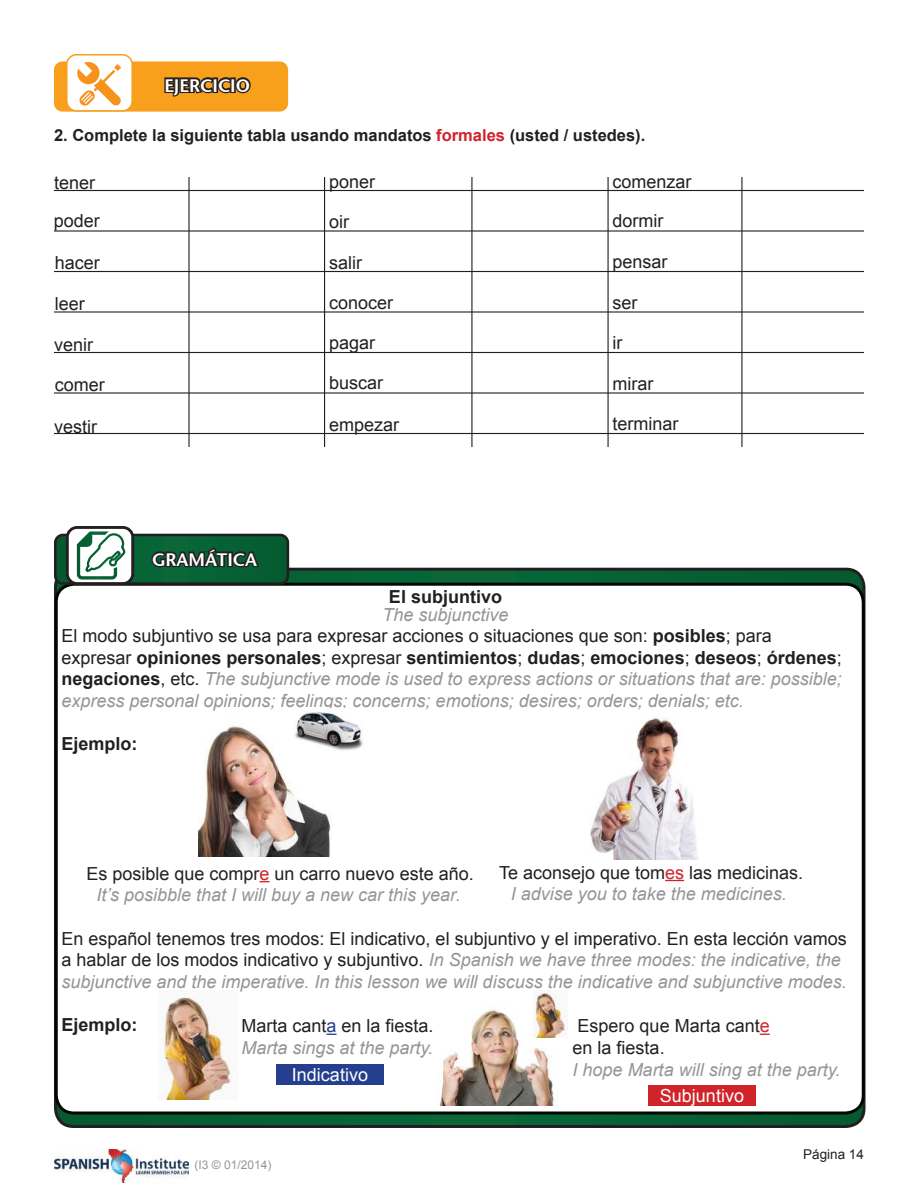
<style>
.page{position:relative;width:918px;height:1188px;background:#fff}
.page>*{position:absolute;margin:0;border:0;box-sizing:border-box;transform-origin:0 0}
.t1{font:italic 18px/21.6px "Arial";color:#939598}
.t2{font:18px/21.6px "Arial";color:#231f20}
.t3{font:700 18px "Arial";color:#231f20}
.t4{font:18px "Arial";color:#fff}
.t5{font:18px "Stone Sans Sem ITCTT Semi";color:#fff}
.t6{font:700 18px "Stone Sans ITC";color:#fff}
.t7{font:700 16.5px "Arial";color:#231f20}
.t8{font:13.5px "Arial";color:#231f20}
.t9{font:12px "Arial";color:#939598}
.s1{color:#d1232a}
.s2{font-style:normal;color:#231f20}
.s3{font-weight:700;font-style:normal;color:#231f20}
.s4{font-style:italic;color:#939598}
.s5{font-style:normal;color:#d1232a}
.s6{font-style:normal;color:#253f8e}
</style>
<div class="page">
<img style="left:54px;top:1149px;width:135px;height:34px">
<div style="left:55px;top:62px;width:232px;height:49px;background:#f89f1c;border-radius:8px"></div>
<div style="left:54px;top:61px;width:234px;height:51px;border:2px solid #f89f1c;border-radius:8px"></div>
<div style="left:67px;top:55px;width:65px;height:56px;background:#fff;border-radius:10px"></div>
<div style="left:66px;top:54px;width:67px;height:58px;border:2px solid #f89f1c;border-radius:10px"></div>
<svg style="left:164px;top:77px;width:87px;height:20px"></svg>
<svg style="left:77px;top:61px;width:44px;height:45px"></svg>
<svg style="left:58px;top:569px;width:804px;height:557px"></svg>
<div style="left:56px;top:584px;width:807px;height:529px;background:#fff;border-radius:18px"></div>
<div style="left:55px;top:583px;width:810px;height:531px;border:3px solid #000600;border-radius:18px"></div>
<img style="left:159px;top:990px;width:73px;height:110px">
<img style="left:439px;top:1002px;width:129px;height:104px">
<img style="left:590px;top:717px;width:108px;height:143px">
<svg style="left:665px;top:880px;width:19px;height:1px"></svg>
<div style="left:276px;top:1064px;width:108px;height:21px;background:#253f8e"></div>
<div style="left:648px;top:1085px;width:108px;height:21px;background:#d1232a"></div>
<div style="left:54px;top:534px;width:235px;height:51px;border:3px solid #231f20;border-radius:8px"></div>
<div style="left:66px;top:526px;width:68px;height:59px;border:3px solid #231f20;border-radius:10px"></div>
<svg style="left:55px;top:530px;width:233px;height:54px"></svg>
<img style="left:199px;top:725px;width:132px;height:131px">
<img style="left:294px;top:708px;width:69px;height:43px">
<img style="left:533px;top:991px;width:34px;height:47px">
<hr style="left:54px;top:190px;width:810px;height:1px;background:#231f20">
<hr style="left:54px;top:271px;width:810px;height:1px;background:#231f20">
<hr style="left:54px;top:392px;width:810px;height:2px;background:#231f20">
<hr style="left:54px;top:230px;width:810px;height:2px;background:#231f20">
<hr style="left:54px;top:352px;width:810px;height:1px;background:#231f20">
<hr style="left:54px;top:311px;width:810px;height:2px;background:#231f20">
<hr style="left:54px;top:433px;width:810px;height:1px;background:#231f20">
<hr style="left:188px;top:177px;width:2px;height:270px;background:#231f20">
<hr style="left:471px;top:177px;width:1px;height:270px;background:#231f20">
<hr style="left:608px;top:177px;width:1px;height:270px;background:#231f20">
<hr style="left:741px;top:177px;width:1px;height:270px;background:#231f20">
<hr style="left:324px;top:177px;width:1px;height:270px;background:#231f20">
<p class="t5" style="left:164px;top:70px;width:87px">EJERCICIO</p>
<p class="t7" style="left:54px;top:124px;width:593px">2. Complete la siguiente tabla usando mandatos <span class="s1">formales</span> (usted / ustedes).</p>
<p class="t2" style="left:54px;top:172px;width:43px">tener</p>
<p class="t2" style="left:54px;top:210px;width:48px">poder</p>
<p class="t2" style="left:55px;top:252px;width:47px">hacer</p>
<p class="t2" style="left:55px;top:293px;width:32px">leer</p>
<p class="t2" style="left:54px;top:334px;width:41px">venir</p>
<p class="t2" style="left:55px;top:374px;width:52px">comer</p>
<p class="t2" style="left:54px;top:416px;width:45px">vestir</p>
<p class="t2" style="left:329px;top:171px;width:48px">poner</p>
<p class="t2" style="left:329px;top:211px;width:21px">oir</p>
<p class="t2" style="left:329px;top:244px;width:66px;line-height:39.3px">salir conocer</p>
<p class="t2" style="left:329px;top:332px;width:48px">pagar</p>
<p class="t2" style="left:329px;top:372px;width:56px">buscar</p>
<p class="t2" style="left:329px;top:414px;width:72px">empezar</p>
<p class="t2" style="left:613px;top:162px;width:81px;line-height:39.6px">comenzar dormir</p>
<p class="t2" style="left:613px;top:251px;width:57px">pensar</p>
<p class="t2" style="left:613px;top:292px;width:27px">ser</p>
<p class="t2" style="left:613px;top:332px;width:11px">ir</p>
<p class="t2" style="left:613px;top:373px;width:42px">mirar</p>
<p class="t2" style="left:613px;top:413px;width:68px">terminar</p>
<p class="t5" style="left:152px;top:544px;width:106px">GRAMÁTICA</p>
<p class="t6" style="left:254px;top:543px;width:15px">A</p>
<p class="t3" style="left:389px;top:584px;width:115px">El subjuntivo</p>
<p class="t1" style="left:62px;top:604px;width:782px;text-indent:321px">The subjunctive<br><span class="s2">El modo subjuntivo se usa para expresar acciones o situaciones que son:</span> <span class="s3">posibles</span><span class="s2">; para expresar</span> <span class="s3">opiniones personales</span><span class="s2">; expresar</span> <span class="s3">sentimientos</span><span class="s2">;</span> <span class="s3">dudas</span><span class="s2">;</span> <span class="s3">emociones</span><span class="s2">;</span> <span class="s3">deseos</span><span class="s2">;</span> <span class="s3">órdenes</span><span class="s2">; </span><span class="s3">negaciones</span><span class="s2">, etc.</span> The subjunctive mode is used to express actions or situations that are: possible; express personal opinions; feelings; concerns; emotions; desires; orders; denials; etc.</p>
<p class="t3" style="left:62px;top:732px;width:78px">Ejemplo:</p>
<p class="t2" style="left:499px;top:862px;width:306px;text-align:center">Te aconsejo que tom<span class="s1">es</span> las medicinas.<br><span class="s4">I advise you to take the medicines.</span></p>
<p class="t1" style="left:87px;top:863px;width:389px;text-align:center"><span class="s2">Es posible que compr</span><span class="s5">e</span> <span class="s2">un carro nuevo este año.<br></span>It’s posibble that I will buy a new car this year.</p>
<p class="t1" style="left:62px;top:928px;width:787px"><span class="s2">En español tenemos tres modos: El indicativo, el subjuntivo y el imperativo. En esta lección vamos a hablar de los modos indicativo y subjuntivo.</span> In Spanish we have three modes: the indicative, the subjunctive and the imperative. In this lesson we will discuss the indicative and subjunctive modes.</p>
<p class="t3" style="left:62px;top:1013px;width:78px">Ejemplo:</p>
<p class="t1" style="left:242px;top:1015px;width:194px"><span class="s2">Marta cant</span><span class="s6">a</span> <span class="s2">en la fiesta.<br></span>Marta sings at the party.</p>
<p class="t4" style="left:292px;top:1063px;width:78px">Indicativo</p>
<p class="t2" style="left:573px;top:1015px;width:199px">Espero que Marta cant<span class="s1">e </span>en la fiesta.</p>
<p class="t1" style="left:573px;top:1059px;width:269px">I hope Marta will sing at the party.</p>
<p class="t9" style="left:195px;top:1157px;width:78px">(I3 © 01/2014)</p>
<p class="t4" style="left:660px;top:1084px;width:86px">Subjuntivo</p>
<p class="t8" style="left:803px;top:1145px;width:62px">Página 14</p>
</div>
